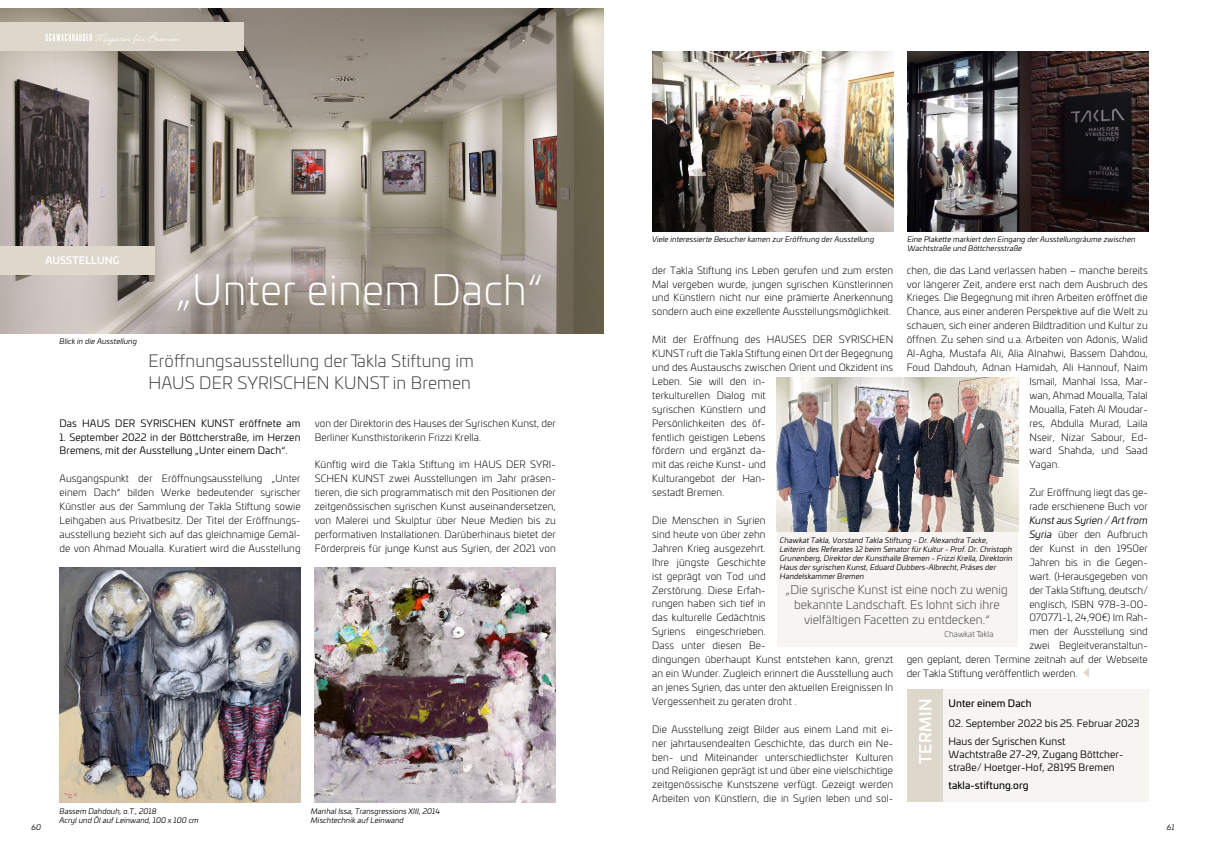
<style>
.page{position:relative;width:1208px;height:859px;background:#fff}
.page>*{position:absolute;margin:0;border:0;box-sizing:border-box;transform-origin:0 0}
.t1{font:300 41.4px "Univia Pro";letter-spacing:.01em;color:#fff}
.t2{font:300 17px/22px "Univia Pro";letter-spacing:.01em;color:#414140}
.t3{font:500 16px "Univia Pro";letter-spacing:.02em;color:#fff}
.t4{font:300 12px/14.8px "Univia Pro";letter-spacing:.005em;color:#414140;text-align:center}
.t5{font:300 10px/13.9px "Univia Pro";letter-spacing:.01em;color:#000}
.t6{font:10px/13.9px "Univia Pro";letter-spacing:.01em;color:#000}
.t7{font:10px "Univia Pro";letter-spacing:.01em;color:#000}
.t8{font:italic 10px "Univia Pro";color:#000}
.t9{font:500 10px "Univia Pro";letter-spacing:.01em;color:#fff}
.t10{font:300 8px "Univia Pro";letter-spacing:.01em;color:#414140}
.t11{font:italic 7.5px/9px "Univia Pro";letter-spacing:.01em;color:#000}
.s1{font-weight:400;font-style:italic}
</style>
<div class="page">
<img style="left:0;top:9px;width:604px;height:324px">
<div style="left:0;top:23px;width:244px;height:28px;background:#ded8cc"></div>
<div style="left:0;top:246px;width:155px;height:28px;background:#ded8cc"></div>
<div style="left:777px;top:531px;width:240px;height:116px;background:#f6f5f2"></div>
<svg style="left:45px;top:33px;width:135px;height:12px"></svg>
<svg style="left:1083px;top:668px;width:6px;height:9px"></svg>
<img style="left:60px;top:567px;width:240px;height:235px">
<img style="left:315px;top:567px;width:241px;height:235px">
<img style="left:777px;top:378px;width:241px;height:153px">
<img style="left:652px;top:51px;width:241px;height:181px">
<img style="left:907px;top:51px;width:241px;height:181px">
<div style="left:942px;top:690px;width:206px;height:112px;background:#f6f5f2"></div>
<div style="left:907px;top:690px;width:36px;height:112px;background:#ded8cc"></div>
<p class="t9" style="left:45px;top:253px;width:76px">AUSSTELLUNG</p>
<p class="t11" style="left:60px;top:336px;width:79px">Blick in die Ausstellung</p>
<h1 class="t1" style="left:177px;top:261px;width:367px">„Unter einem Dach“</h1>
<h2 class="t2" style="left:148px;top:349px;width:327px">Eröffnungsausstellung der Takla Stiftung im<br>HAUS DER SYRISCHEN KUNST in Bremen</h2>
<p class="t6" style="left:60px;top:415px;width:242px">Das HAUS DER SYRISCHEN KUNST eröffnete am</p>
<p class="t6" style="left:60px;top:429px;width:242px">1. September 2022 in der Böttcherstraße, im Herzen<br>Bremens, mit der Ausstellung „Unter einem Dach“.</p>
<p class="t5" style="left:60px;top:471px;width:242px;text-align:justify">Ausgangspunkt der Eröffnungsausstellung „Unter einem Dach“ bilden Werke bedeutender syrischer Künstler aus der Sammlung der Takla Stiftung sowie Leihgaben aus Privatbesitz. Der Titel der Eröffnungs&shy;ausstellung bezieht sich auf das gleichnamige Gemäl&shy;de von Ahmad Moualla. Kuratiert wird die Ausstellung</p>
<p class="t5" style="left:315px;top:416px;width:242px">von der Direktorin des Hauses der Syrischen Kunst, der<br>Berliner Kunsthistorikerin Frizzi Krella.</p>
<p class="t5" style="left:315px;top:457px;width:242px;text-align:justify">Künftig wird die Takla Stiftung im HAUS DER SYRI-SCHEN KUNST zwei Ausstellungen im Jahr präsen&shy;tieren, die sich programmatisch mit den Positionen der zeitgenössischen syrischen Kunst auseinandersetzen, von Malerei und Skulptur über Neue Medien bis zu performativen Installationen. Darüberhinaus bietet der Förderpreis für junge Kunst aus Syrien, der 2021 von</p>
<p class="t11" style="left:652px;top:234px;width:224px">Viele interessierte Besucher kamen zur Eröffnung der Ausstellung</p>
<p class="t11" style="left:907px;top:234px;width:229px">Eine Plakette markiert den Eingang der Ausstellungräume zwischen<br>Wachtstraße und Böttchersstraße</p>
<p class="t5" style="left:652px;top:263px;width:242px;text-align:justify">der Takla Stiftung ins Leben gerufen und zum ersten Mal vergeben wurde, jungen syrischen Künstlerinnen und Künstlern nicht nur eine prämierte Anerkennung sondern auch eine exzellente Ausstellungsmöglichkeit.</p>
<p class="t5" style="left:652px;top:332px;width:242px">Mit der Eröffnung des HAUSES DER SYRISCHEN<br>KUNST ruft die Takla Stiftung einen Ort der Begegnung und des Austauschs zwischen Orient und Okzident ins<br>Leben. Sie will den in-<br>terkulturellen Dialog mit<br>syrischen Künstlern und<br>Persönlichkeiten des öf-<br>fentlich geistigen Lebens<br>fördern und ergänzt da-<br>mit das reiche Kunst- und<br>Kulturangebot der Han-<br>sestadt Bremen.</p>
<p class="t5" style="left:652px;top:513px;width:242px">Die Menschen in Syrien<br>sind heute von über zehn<br>Jahren Krieg ausgezehrt.<br>Ihre jüngste Geschichte<br>ist geprägt von Tod und<br>Zerstörung. Diese Erfah-<br>rungen haben sich tief in<br>das kulturelle Gedächtnis<br>Syriens eingeschrieben.<br>Dass unter diesen Be-<br>dingungen überhaupt Kunst entstehen kann, grenzt an ein Wunder. Zugleich erinnert die Ausstellung auch an jenes Syrien, das unter den aktuellen Ereignissen In<br>Vergessenheit zu geraten droht .</p>
<p class="t5" style="left:652px;top:722px;width:242px;text-align:justify">Die Ausstellung zeigt Bilder aus einem Land mit ei&shy;ner jahrtausendealten Geschichte, das durch ein Ne&shy;ben- und Miteinander unterschiedlichster Kulturen und Religionen geprägt ist und über eine vielschichtige zeitgenössische Kunstszene verfügt. Gezeigt werden Arbeiten von Künstlern, die in Syrien leben und sol-</p>
<p class="t5" style="left:906px;top:263px;width:242px">chen, die das Land verlassen haben – manche bereits</p>
<p class="t5" style="left:906px;top:276px;width:242px">vor längerer Zeit, andere erst nach dem Ausbruch des</p>
<p class="t5" style="left:906px;top:290px;width:242px">Krieges. Die Begegnung mit ihren Arbeiten eröffnet die</p>
<p class="t5" style="left:906px;top:304px;width:242px">Chance, aus einer anderen Perspektive auf die Welt zu</p>
<p class="t5" style="left:906px;top:318px;width:242px">schauen, sich einer anderen Bildtradition und Kultur zu</p>
<p class="t5" style="left:906px;top:332px;width:242px">öffnen. Zu sehen sind u.a. Arbeiten von Adonis, Walid</p>
<p class="t5" style="left:906px;top:346px;width:242px">Al-Agha, Mustafa Ali, Alia Alnahwi, Bassem Dahdou,</p>
<p class="t5" style="left:906px;top:360px;width:242px">Foud Dahdouh, Adnan Hamidah, Ali Hannouf, Naim</p>
<p class="t5" style="left:1029px;top:374px;width:120px">Ismail, Manhal Issa, Mar-</p>
<p class="t5" style="left:1029px;top:388px;width:120px">wan, Ahmad Moualla, Talal</p>
<p class="t5" style="left:1029px;top:402px;width:120px">Moualla, Fateh Al Moudar-</p>
<p class="t5" style="left:1029px;top:416px;width:120px">res, Abdulla Murad, Laila</p>
<p class="t5" style="left:1029px;top:429px;width:120px">Nseir, Nizar Sabour, Ed-</p>
<p class="t5" style="left:1029px;top:443px;width:120px">ward Shahda, und Saad</p>
<p class="t5" style="left:1029px;top:457px;width:32px">Yagan.</p>
<p class="t5" style="left:1029px;top:485px;width:120px">Zur Eröffnung liegt das ge&shy;rade erschienene Buch vor</p>
<p class="t8" style="left:1029px;top:513px;width:120px">Kunst aus Syrien / Art from</p>
<p class="t5" style="left:1029px;top:527px;width:120px"><span class="s1">Syria</span> über den Aufbruch</p>
<p class="t5" style="left:1029px;top:541px;width:120px">der Kunst in den 1950er</p>
<p class="t5" style="left:1029px;top:555px;width:120px">Jahren bis in die Gegen-</p>
<p class="t5" style="left:1029px;top:569px;width:120px">wart. (Herausgegeben von</p>
<p class="t5" style="left:1029px;top:582px;width:120px">der Takla Stiftung, deutsch/</p>
<p class="t5" style="left:1029px;top:596px;width:120px">englisch, ISBN 978-3-00-</p>
<p class="t5" style="left:1029px;top:610px;width:120px">070771-1, 24,90€) Im Rah-</p>
<p class="t5" style="left:1029px;top:624px;width:120px">men der Ausstellung sind</p>
<p class="t5" style="left:1029px;top:638px;width:120px">zwei Begleitveranstaltun-</p>
<p class="t5" style="left:906px;top:652px;width:242px">gen geplant, deren Termine zeitnah auf der Webseite</p>
<p class="t5" style="left:906px;top:666px;width:172px">der Takla Stiftung veröffentlich werden.</p>
<p class="t11" style="left:780px;top:535px;width:234px">Chawkat Takla, Vorstand Takla Stiftung - Dr. Alexandra Tacke, Leiterin des Referates 12 beim Senator für Kultur - Prof. Dr. Christoph Grunenberg, Direktor der Kunsthalle Bremen - Frizzi Krella, Direktorin Haus der syrischen Kunst, Eduard Dubbers-Albrecht, Präses der Handelskammer Bremen</p>
<p class="t4" style="left:786px;top:582px;width:223px">„Die syrische Kunst ist eine noch zu wenig bekannte Landschaft. Es lohnt sich ihre vielfältigen Facetten zu entdecken.“</p>
<p class="t10" style="left:944px;top:629px;width:51px">Chawkat Takla</p>
<p class="t7" style="left:948px;top:696px;width:85px">Unter einem Dach</p>
<p class="t6" style="left:948px;top:714px;width:192px;line-height:18px">02. September 2022 bis 25. Februar 2023<br>Haus der Syrischen Kunst</p>
<p class="t6" style="left:948px;top:747px;width:177px;line-height:13px">Wachtstraße 27-29, Zugang Böttcher&shy;straße/ Hoetger-Hof, 28195 Bremen</p>
<p class="t7" style="left:948px;top:778px;width:82px">takla-stiftung.org</p>
<h3 class="t3" style="left:913px;top:764px;width:66px;rotate:-90deg">TERMIN</h3>
<p class="t11" style="left:60px;top:806px;width:141px">Bassem Dahdouh, o.T., 2018<br>Acryl und Öl auf Leinwand, 100 x 100 cm</p>
<p class="t11" style="left:311px;top:806px;width:131px">Manhal Issa, Transgressions XIII, 2014<br>Mischtechnik auf Leinwand</p>
<p class="t11" style="left:32px;top:822px;width:11px">60</p>
<p class="t11" style="left:1166px;top:822px;width:9px">61</p>
</div>
